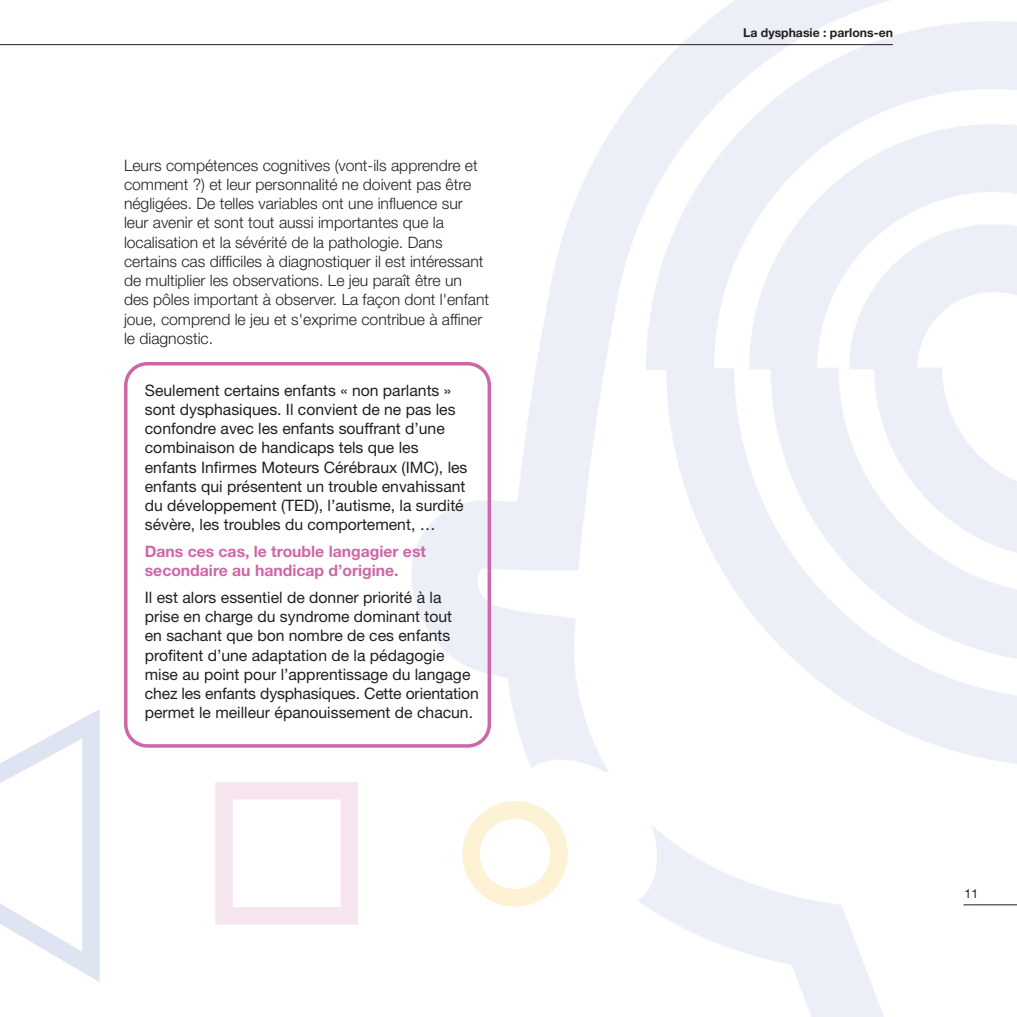
<style>
.page{position:relative;width:1017px;height:1017px;background:#fff}
.page>*{position:absolute;margin:0;border:0;box-sizing:border-box;transform-origin:0 0}
.t1{font:15.75px/19.2px "Helvetica Neue";color:#231f20}
.t2{font:300 15.75px/19.2px "Helvetica Neue";color:#231f20}
.t3{font:700 15.75px/19.2px "Helvetica Neue";color:#ce66a7}
.t4{font:700 12.25px "Helvetica Neue";color:#231f20}
.t5{font:12.25px "Helvetica Neue";color:#231f20}
</style>
<div class="page">
<hr style="left:0;top:44px;width:893px;height:1px;background:#231f20">
<hr style="left:963px;top:904px;width:54px;height:1px;background:#231f20">
<svg style="left:124px;top:362px;width:367px;height:386px"></svg>
<svg style="left:215px;top:782px;width:143px;height:143px"></svg>
<svg style="left:0;top:709px;width:100px;height:273px"></svg>
<img style="left:462px;top:801px;width:106px;height:106px">
<p class="t2" style="left:124px;top:157px;width:367px">Leurs compétences cognitives (vont-ils apprendre et comment ?) et leur personnalité ne doivent pas être négligées. De telles variables ont une influence sur leur avenir et sont tout aussi importantes que la localisation et la sévérité de la pathologie. Dans certains cas difficiles à diagnostiquer il est intéressant de multiplier les observations. Le jeu paraît être un des pôles important à observer. La façon dont l'enfant joue, comprend le jeu et s'exprime contribue à affiner le diagnostic.</p>
<p class="t1" style="left:145px;top:382px;width:324px">Seulement certains enfants « non parlants » sont dysphasiques. Il convient de ne pas les confondre avec les enfants souffrant d’une combinaison de handicaps tels que les enfants Infirmes Moteurs Cérébraux (IMC), les enfants qui présentent un trouble envahissant du développement (TED), l’autisme, la surdité sévère, les troubles du comportement, …</p>
<p class="t3" style="left:145px;top:543px;width:283px">Dans ces cas, le trouble langagier est secondaire au handicap d’origine.</p>
<p class="t1" style="left:145px;top:589px;width:335px">Il est alors essentiel de donner priorité à la prise en charge du syndrome dominant tout<br>en sachant que bon nombre de ces enfants profitent d’une adaptation de la pédagogie mise au point pour l’apprentissage du langage chez les enfants dysphasiques. Cette orientation permet le meilleur épanouissement de chacun.</p>
<p class="t4" style="left:743px;top:28px;width:151px">La dysphasie : parlons-en</p>
<p class="t5" style="left:965px;top:889px;width:15px">11</p>
</div>
